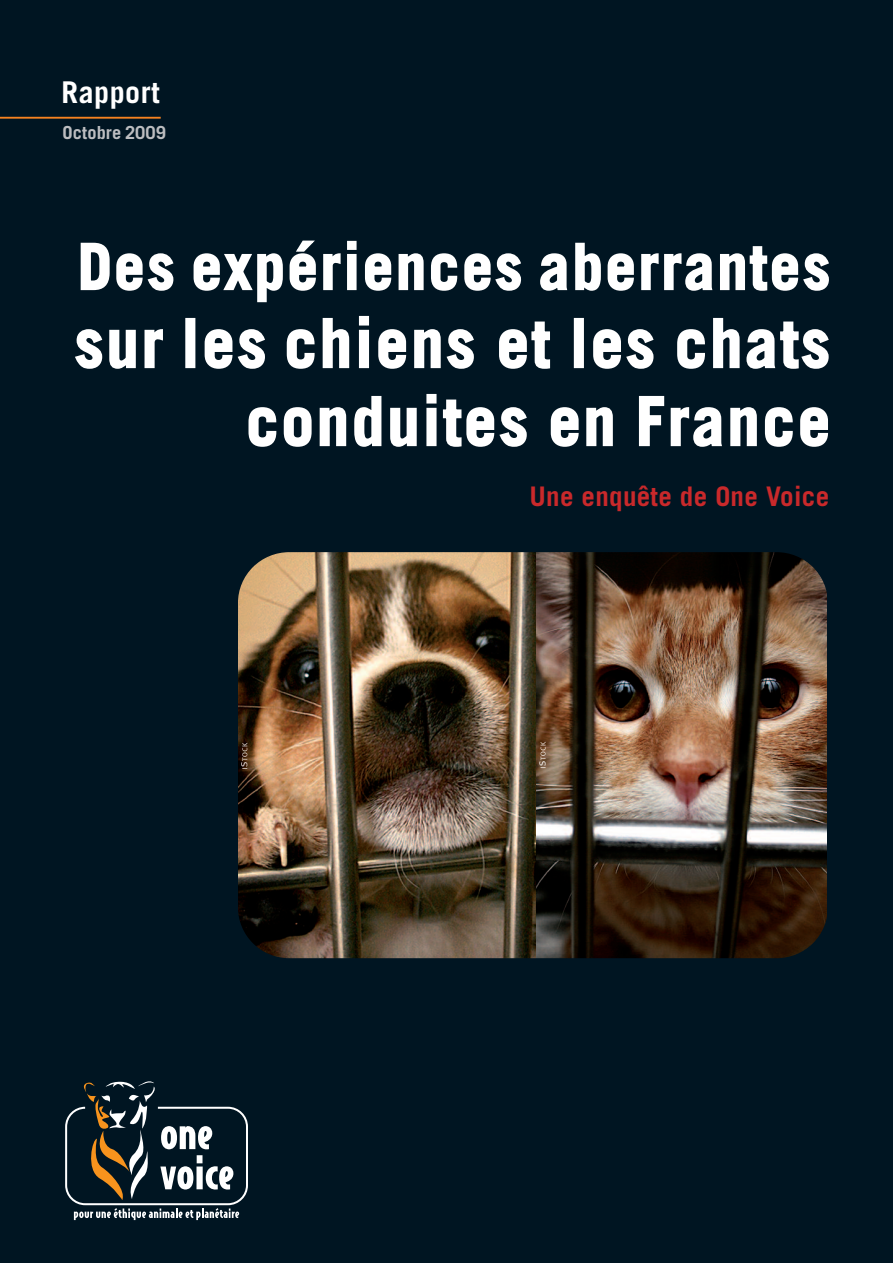
<style>
.page{position:relative;width:893px;height:1263px;background:#001522}
.page>*{position:absolute;margin:0;border:0;box-sizing:border-box;transform-origin:0 0}
.t1{font:700 66.75px/78px "Trade Gothic";letter-spacing:.045em;color:#fff;text-align:right}
.t2{font:700 63px "Trade Gothic";letter-spacing:.04em;color:#fff}
.t3{font:700 30px "Trade Gothic";letter-spacing:.015em;color:#fff}
.t4{font:700 27px "Trade Gothic";letter-spacing:.01em;color:#c9292b}
.t5{font:700 18px "Trade Gothic";letter-spacing:.005em;color:#bcbdc0}
</style>
<div class="page">
<hr style="left:0;top:117px;width:161px;height:2px;background:#f58220">
<svg style="left:65px;top:1081px;width:183px;height:139px"></svg>
<img style="left:238px;top:552px;width:589px;height:407px">
<img style="left:241px;top:743px;width:6px;height:26px">
<img style="left:539px;top:742px;width:7px;height:26px">
<p class="t3" style="left:62px;top:81px;width:100px">Rapport</p>
<p class="t5" style="left:63px;top:126px;width:105px">Octobre 2009</p>
<p class="t2" style="left:78px;top:244px;width:754px">Des expériences aberrantes</p>
<p class="t1" style="left:75px;top:310px;width:757px">sur les chiens et les chats conduites en France</p>
<p class="t4" style="left:529px;top:487px;width:301px">Une enquête de One Voice</p>
</div>
